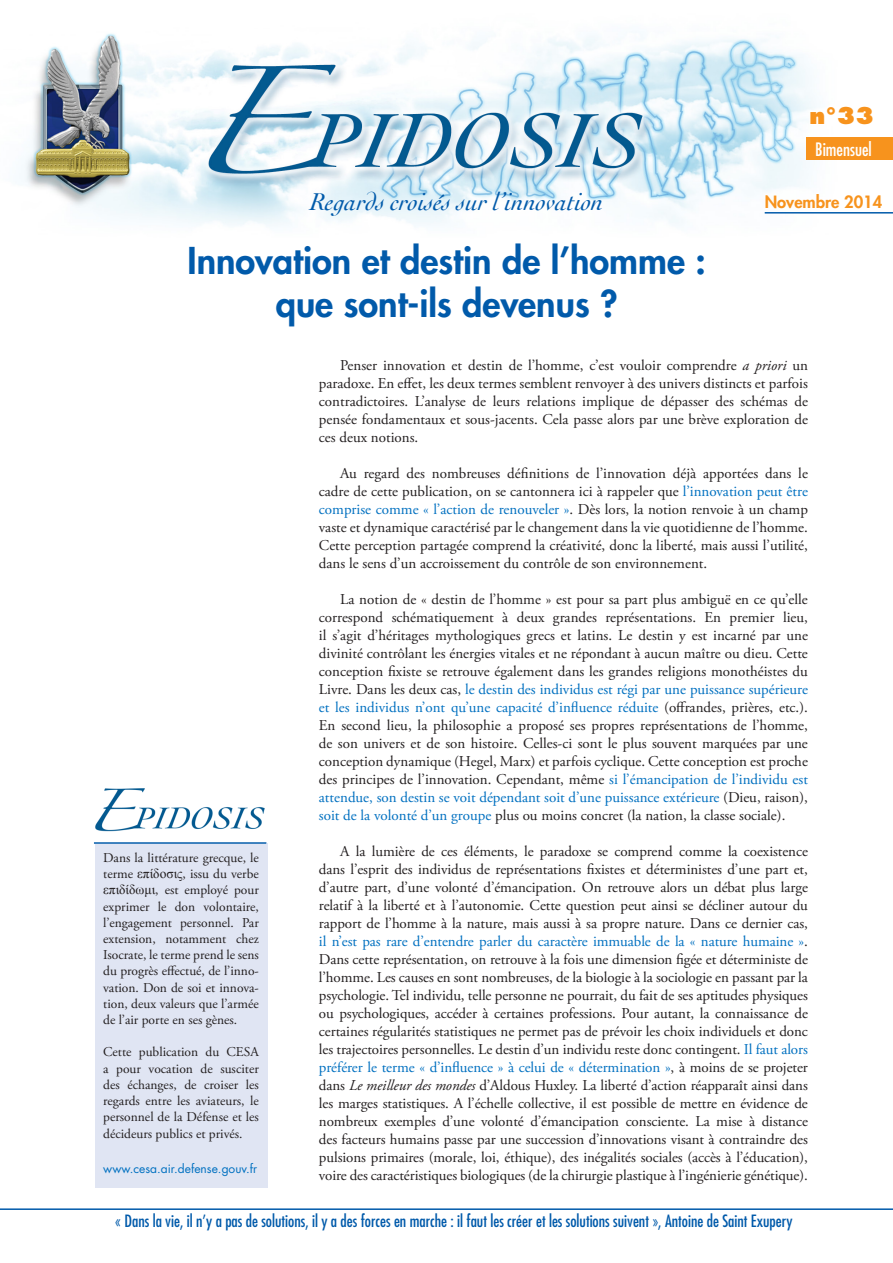
<style>
.page{position:relative;width:893px;height:1263px;background:#fff}
.page>*{position:absolute;margin:0;border:0;box-sizing:border-box;transform-origin:0 0}
.CESA_Titre{font:800 36px/43.2px "Futura Std";color:#015aaa;text-align:center}
.CESA_Texte_courant{font:italic 25.5px "Cochin";color:#015aaa}
.t1{font:800 22.5px "Futura Std";color:#f7931d}
.t2{font:condensed 18px "Futura Std";color:#fff}
.t3{font:condensed 16.5px "Futura Std";color:#015aaa}
.t4{font:800 16.5px "Futura Std";color:#f7931d}
.CESA_Texte_courant-2{font:15px/18px "Adobe Garamond Pro";color:#231f20;text-align:justify}
.t5{font:13.5px/16.2px "Adobe Garamond Pro";color:#231f20;text-align:justify}
.t6{font:12px "Futura Std";color:#0070c0}
.s1{font-style:italic}
.s2{color:#0070c0}
.s3{font-family:"Times New Roman"}
</style>
<div class="page">
<hr style="left:0;top:1208px;width:893px;height:2px;background:#015aaa">
<img style="left:24px;top:33px;width:791px;height:193px">
<div style="left:807px;top:137px;width:86px;height:23px;background:#f7931d"></div>
<svg style="left:808px;top:104px;width:8px;height:23px"></svg>
<hr style="left:765px;top:212px;width:128px;height:2px;background:#015aaa">
<svg style="left:764px;top:193px;width:51px;height:16px"></svg>
<div style="left:95px;top:844px;width:172px;height:344px;background:#e0e5f3"></div>
<img style="left:95px;top:788px;width:170px;height:44px">
<hr style="left:94px;top:842px;width:172px;height:2px;background:#015aaa">
<p class="t1" style="left:810px;top:101px;width:66px">n°33</p>
<p class="CESA_Texte_courant" style="left:310px;top:185px;width:295px">Regards croisés sur l’innovation</p>
<p class="t2" style="left:815px;top:139px;width:58px">Bimensuel</p>
<p class="t4" style="left:765px;top:191px;width:119px">Novembre 2014</p>
<p class="CESA_Titre" style="left:188px;top:239px;width:520px">Innovation et destin de l’homme : que sont-ils devenus ?</p>
<p class="CESA_Texte_courant-2" style="left:319px;top:357px;width:490px;text-indent:21px">Penser innovation et destin de l’homme, c’est vouloir comprendre <span class="s1">a priori</span> un paradoxe. En effet, les deux termes semblent renvoyer à des univers distincts et parfois contradictoires. L’analyse de leurs relations implique de dépasser des schémas de pensée fondamentaux et sous-jacents. Cela passe alors par une brève exploration de ces deux notions.</p>
<p class="CESA_Texte_courant-2" style="left:319px;top:465px;width:491px;text-indent:21px">Au regard des nombreuses définitions de l’innovation déjà apportées dans le cadre de cette publication, on se cantonnera ici à rappeler que <span class="s2">l’innovation peut être comprise comme « l’action de renouveler »</span>. Dès lors, la notion renvoie à un champ vaste et dynamique caractérisé par le changement dans la vie quotidienne de l’homme.<br>Cette perception partagée comprend la créativité, donc la liberté, mais aussi l’utilité, dans le sens d’un accroissement du contrôle de son environnement.</p>
<p class="CESA_Texte_courant-2" style="left:319px;top:591px;width:491px;text-indent:21px">La notion de « destin de l’homme » est pour sa part plus ambiguë en ce qu’elle correspond schématiquement à deux grandes représentations. En premier lieu, il s’agit d’héritages mythologiques grecs et latins. Le destin y est incarné par une divinité contrôlant les énergies vitales et ne répondant à aucun maître ou dieu. Cette conception fixiste se retrouve également dans les grandes religions monothéistes du Livre. Dans les deux cas, <span class="s2">le destin des individus est régi par une puissance supérieure et les individus n’ont qu’une capacité d’influence réduite</span> (offrandes, prières, etc.).<br>En second lieu, la philosophie a proposé ses propres représentations de l’homme, de son univers et de son histoire. Celles-ci sont le plus souvent marquées par une conception dynamique (Hegel, Marx) et parfois cyclique. Cette conception est proche des principes de l’innovation. Cependant, même <span class="s2">si l’émancipation de l’individu est attendue, son destin se voit dépendant soit d’une puissance extérieure</span> (Dieu, raison), <span class="s2">soit de la volonté d’un groupe</span> plus ou moins concret (la nation, la classe sociale).</p>
<p class="CESA_Texte_courant-2" style="left:319px;top:843px;width:491px;text-indent:21px">A la lumière de ces éléments, le paradoxe se comprend comme la coexistence dans l’esprit des individus de représentations fixistes et déterministes d’une part et, d’autre part, d’une volonté d’émancipation. On retrouve alors un débat plus large relatif à la liberté et à l’autonomie. Cette question peut ainsi se décliner autour du rapport de l’homme à la nature, mais aussi à sa propre nature. Dans ce dernier cas, <span class="s2">il n’est pas rare d’entendre parler du caractère immuable de la « nature humaine »</span>.<br>Dans cette représentation, on retrouve à la fois une dimension figée et déterministe de l’homme. Les causes en sont nombreuses, de la biologie à la sociologie en passant par la psychologie. Tel individu, telle personne ne pourrait, du fait de ses aptitudes physiques ou psychologiques, accéder à certaines professions. Pour autant, la connaissance de certaines régularités statistiques ne permet pas de prévoir les choix individuels et donc les trajectoires personnelles. Le destin d’un individu reste donc contingent. <span class="s2">Il faut alors préférer le terme « d’influence » à celui de « détermination »</span>, à moins de se projeter dans <span class="s1">Le meilleur des mondes</span> d’Aldous Huxley. La liberté d’action réapparaît ainsi dans les marges statistiques. A l’échelle collective, il est possible de mettre en évidence de nombreux exemples d’une volonté d’émancipation consciente. La mise à distance des facteurs humains passe par une succession d’innovations visant à contraindre des pulsions primaires (morale, loi, éthique), des inégalités sociales (accès à l’éducation), voire des caractéristiques biologiques (de la chirurgie plastique à l’ingénierie génétique).</p>
<p class="t5" style="left:103px;top:850px;width:157px">Dans la littérature grecque, le terme <span class="s3">επίδοσις</span>, issu du verbe <span class="s3">επιδίδωμι</span>, est employé pour exprimer le don volontaire, l’engagement personnel. Par extension, notamment chez Isocrate, le terme prend le sens du progrès effectué, de l’inno&shy;vation. Don de soi et innova&shy;tion, deux valeurs que l’armée de l’air porte en ses gènes.</p>
<p class="t5" style="left:103px;top:1044px;width:157px">Cette publication du CESA a pour vocation de susciter des échanges, de croiser les regards entre les aviateurs, le personnel de la Défense et les décideurs publics et privés.</p>
<p class="t6" style="left:103px;top:1161px;width:155px">www.cesa.air.defense.gouv.fr</p>
<p class="t3" style="left:115px;top:1211px;width:679px">« Dans la vie, il n’y a pas de solutions, il y a des forces en marche : il faut les créer et les solutions suivent », Antoine de Saint Exupery</p>
</div>
